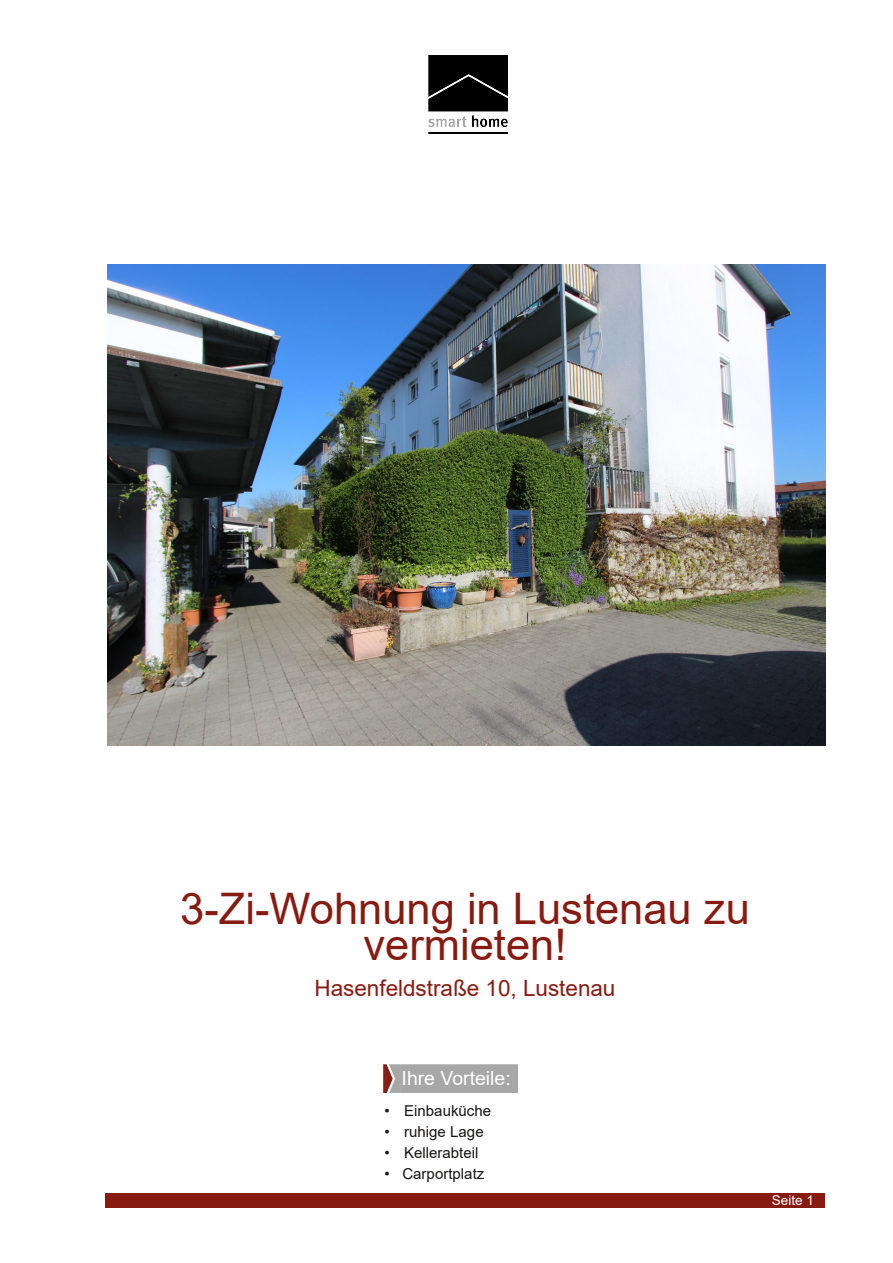
<style>
.page{position:relative;width:893px;height:1263px;background:#fff}
.page>*{position:absolute;margin:0;border:0;box-sizing:border-box;transform-origin:0 0}
.t1{font:43.5px/36px "Arial";color:#871b11;text-align:center}
.t2{font:22.5px "Arial";letter-spacing:-.005em;color:#871b11}
.t3{font:19.5px "Arial";color:#fff}
.t4{font:15px "Arial";letter-spacing:.005em;color:#171513}
.t5{font:13.5px "Arial";color:#fff}
</style>
<div class="page">
<div style="left:105px;top:1193px;width:720px;height:15px;background:#871b11"></div>
<img style="left:384px;top:1064px;width:133px;height:28px">
<img style="left:428px;top:55px;width:80px;height:78px">
<img style="left:107px;top:265px;width:718px;height:480px">
<h1 class="t1" style="left:180px;top:891px;width:571px">3-Zi-Wohnung in Lustenau zu vermieten!</h1>
<h2 class="t2" style="left:315px;top:975px;width:302px">Hasenfeldstraße 10, Lustenau</h2>
<h3 class="t3" style="left:402px;top:1067px;width:111px">Ihre Vorteile:</h3>
<p class="t4" style="left:385px;top:1102px;width:108px">• Einbauküche</p>
<p class="t4" style="left:385px;top:1123px;width:101px">• ruhige Lage</p>
<p class="t4" style="left:385px;top:1144px;width:95px">• Kellerabteil</p>
<p class="t4" style="left:385px;top:1165px;width:101px">• Carportplatz</p>
<p class="t5" style="left:772px;top:1192px;width:44px">Seite 1</p>
</div>
